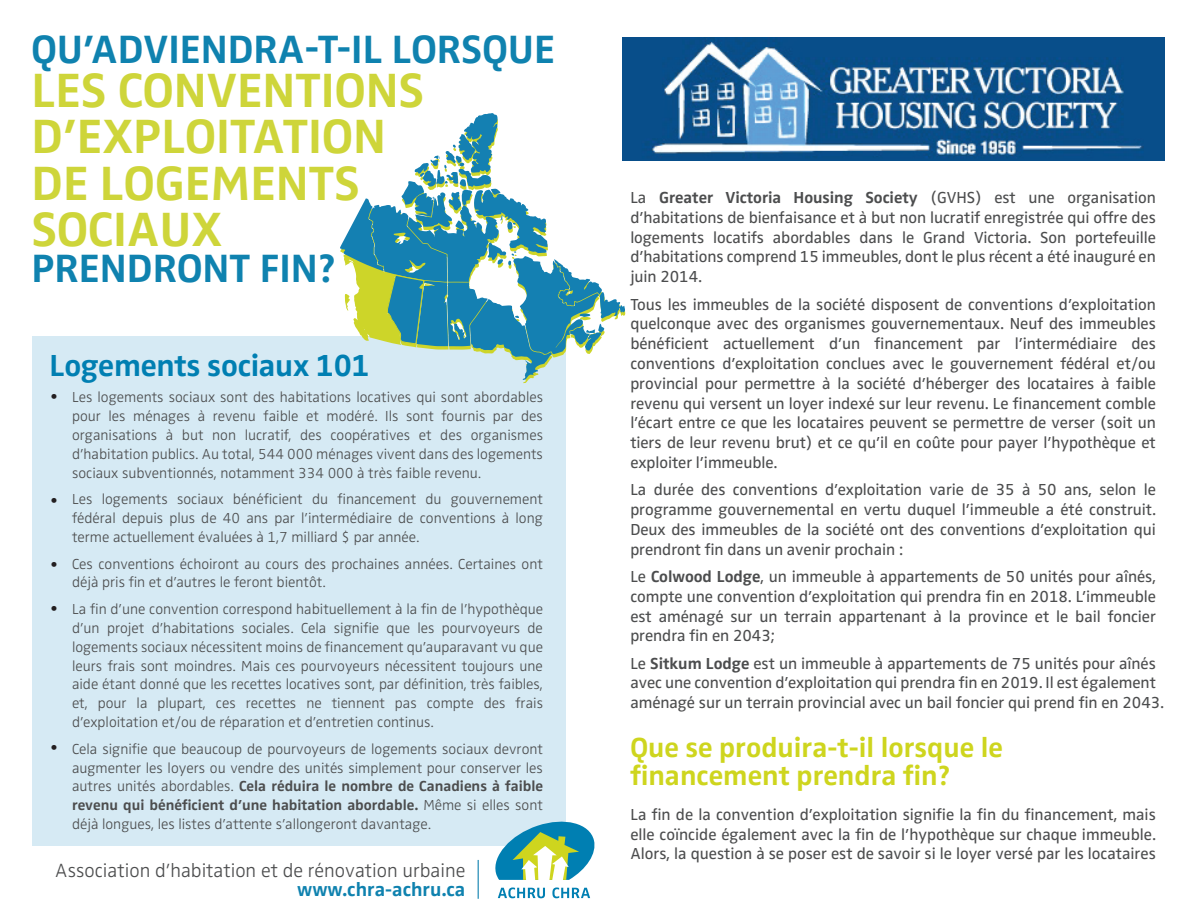
<style>
.page{position:relative;width:1188px;height:918px;background:#fff}
.page>*{position:absolute;margin:0;border:0;box-sizing:border-box;transform-origin:0 0}
.t1{font:700 49.8px/46.5px "Zwo OT";color:#ced53a}
.t2{font:700 40.95px "Zwo OT";color:#0f82af}
.t3{font:700 31.5px "Zwo OT";letter-spacing:-.01em;color:#007fb2}
.t4{font:700 28.5px/28.5px "Zwo OT";color:#ced51e}
.t5{font:300 19.8px "Zwo OT";color:#4c4d4e}
.t6{font:700 19.8px "Zwo OT";color:#0f82af}
.t7{font:16.5px/19.8px "Zwo OT";letter-spacing:-.005em;color:#4c4d4e;text-align:justify}
.t8{font:700 16.5px "Zwo OT";color:#231f20}
.t9{font:300 15px/18.9px "Zwo OT";color:#4c4d4e;text-align:justify}
.s1{font-weight:700}
</style>
<div class="page">
<img style="left:622px;top:37px;width:542px;height:123px">
<div style="left:32px;top:337px;width:534px;height:509px;background:#d6eaf4"></div>
<svg style="left:340px;top:113px;width:286px;height:270px"></svg>
<hr style="left:478px;top:860px;width:1px;height:39px;background:#0f82af">
<svg style="left:495px;top:822px;width:99px;height:58px"></svg>
<svg style="left:552px;top:887px;width:38px;height:11px"></svg>
<svg style="left:498px;top:887px;width:47px;height:11px"></svg>
<h2 class="t2" style="left:32px;top:26px;width:525px">QU’ADVIENDRA-T-IL LORSQUE</h2>
<h1 class="t1" style="left:32px;top:68px;width:394px">LES CONVENTIONS<br>D’EXPLOITATION<br>DE LOGEMENTS<br>SOCIAUX</h1>
<h2 class="t2" style="left:32px;top:244px;width:306px">PRENDRONT FIN?</h2>
<h3 class="t3" style="left:50px;top:347px;width:322px">Logements sociaux 101</h3>
<p class="t9" style="left:72px;top:388px;width:473px">Les logements sociaux sont des habitations locatives qui sont abordables pour les ménages à revenu faible et modéré. Ils sont fournis par des organisations à but non lucratif, des coopératives et des organismes d’habitation publics. Au total, 544 000 ménages vivent dans des logements sociaux subventionnés, notamment 334 000 à très faible revenu.</p>
<p class="t9" style="left:72px;top:490px;width:473px">Les logements sociaux bénéficient du financement du gouvernement fédéral depuis plus de 40 ans par l’intermédiaire de conventions à long terme actuellement évaluées à 1,7 milliard $ par année.</p>
<p class="t9" style="left:72px;top:554px;width:472px">Ces conventions échoiront au cours des prochaines années. Certaines ont déjà pris fin et d’autres le feront bientôt.</p>
<p class="t9" style="left:72px;top:600px;width:473px">La fin d’une convention correspond habituellement à la fin de l’hypothèque d’un projet d’habitations sociales. Cela signifie que les pourvoyeurs de logements sociaux nécessitent moins de financement qu’auparavant vu que leurs frais sont moindres. Mais ces pourvoyeurs nécessitent toujours une aide étant donné que les recettes locatives sont, par définition, très faibles, et, pour la plupart, ces recettes ne tiennent pas compte des frais d’exploitation et/ou de réparation et d’entretien continus.</p>
<p class="t9" style="left:72px;top:740px;width:473px">Cela signifie que beaucoup de pourvoyeurs de logements sociaux devront augmenter les loyers ou vendre des unités simplement pour conserver les autres unités abordables. <span class="s1">Cela réduira le nombre de Canadiens à faible revenu qui bénéficient d’une habitation abordable.</span> Même si elles sont déjà longues, les listes d’attente s’allongeront davantage.</p>
<p class="t8" style="left:51px;top:387px;width:8px">•</p>
<p class="t8" style="left:51px;top:491px;width:8px">•</p>
<p class="t8" style="left:51px;top:555px;width:8px">•</p>
<p class="t8" style="left:51px;top:599px;width:8px">•</p>
<p class="t8" style="left:51px;top:738px;width:8px">•</p>
<p class="t5" style="left:55px;top:859px;width:412px">Association d’habitation et de rénovation urbaine</p>
<p class="t6" style="left:297px;top:878px;width:170px">www.chra-achru.ca</p>
<p class="t7" style="left:630px;top:188px;width:527px">La <span class="s1">Greater Victoria Housing Society</span> (GVHS) est une organisation d’habitations de bienfaisance et à but non lucratif enregistrée qui offre des logements locatifs abordables dans le Grand Victoria. Son portefeuille d’habitations comprend 15 immeubles, dont le plus récent a été inauguré en juin 2014.</p>
<p class="t7" style="left:630px;top:295px;width:527px">Tous les immeubles de la société disposent de conventions d’exploitation quelconque avec des organismes gouvernementaux. Neuf des immeubles bénéficient actuellement d’un financement par l’intermédiaire des conventions d’exploitation conclues avec le gouvernement fédéral et/ou provincial pour permettre à la société d’héberger des locataires à faible revenu qui versent un loyer indexé sur leur revenu. Le financement comble l’écart entre ce que les locataires peuvent se permettre de verser (soit un tiers de leur revenu brut) et ce qu’il en coûte pour payer l’hypothèque et exploiter l’immeuble.</p>
<p class="t7" style="left:630px;top:480px;width:527px">La durée des conventions d’exploitation varie de 35 à 50 ans, selon le programme gouvernemental en vertu duquel l’immeuble a été construit.<br>Deux des immeubles de la société ont des conventions d’exploitation qui prendront fin dans un avenir prochain :</p>
<p class="t7" style="left:630px;top:567px;width:527px">Le <span class="s1">Colwood Lodge</span>, un immeuble à appartements de 50 unités pour aînés, compte une convention d’exploitation qui prendra fin en 2018. L’immeuble est aménagé sur un terrain appartenant à la province et le bail foncier prendra fin en 2043;</p>
<p class="t7" style="left:630px;top:654px;width:535px;text-align:left">Le <span class="s1">Sitkum Lodge</span> est un immeuble à appartements de 75 unités pour aînés avec une convention d’exploitation qui prendra fin en 2019. Il est également aménagé sur un terrain provincial avec un bail foncier qui prend fin en 2043.</p>
<h3 class="t4" style="left:630px;top:733px;width:374px">Que se produira-t-il lorsque le financement prendra fin?</h3>
<p class="t7" style="left:630px;top:805px;width:527px">La fin de la convention d’exploitation signifie la fin du financement, mais elle coïncide également avec la fin de l’hypothèque sur chaque immeuble.<br>Alors, la question à se poser est de savoir si le loyer versé par les locataires</p>
</div>
